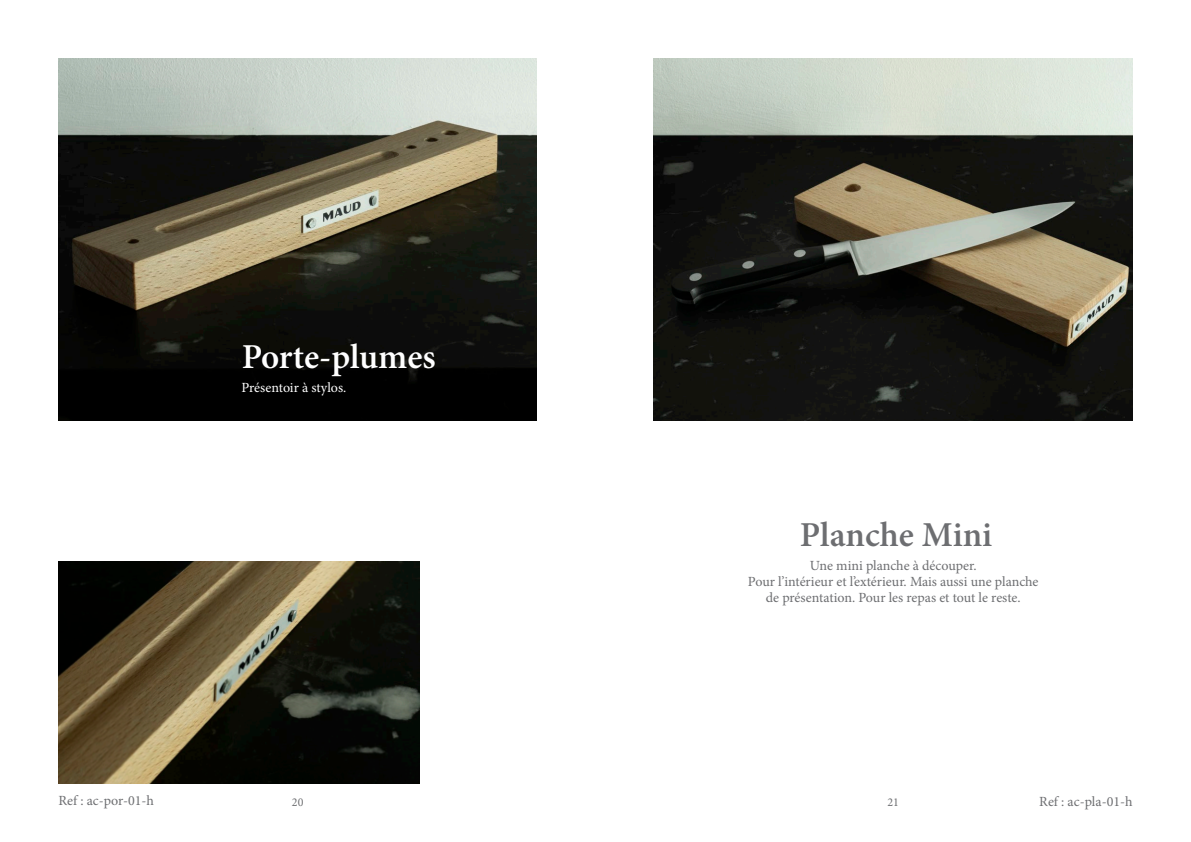
<style>
.page{position:relative;width:1191px;height:842px;background:#fff}
.page>*{position:absolute;margin:0;border:0;box-sizing:border-box;transform-origin:0 0}
.t1{font:600 35px "Minion Pro";letter-spacing:-.005em;color:#fff}
.t2{font:600 35px "Minion Pro";color:#6d6e71}
.t3{font:14px/16px "Minion Pro";color:#6d6e71;text-align:center}
.t4{font:14px "Minion Pro";color:#fff}
.t5{font:12px "Minion Pro";color:#6d6e71}
</style>
<div class="page">
<img style="left:59px;top:58px;width:478px;height:363px">
<img style="left:654px;top:58px;width:478px;height:363px">
<img style="left:59px;top:561px;width:360px;height:222px">
<h1 class="t1" style="left:242px;top:339px;width:196px">Porte-plumes</h1>
<p class="t4" style="left:241px;top:381px;width:106px">Présentoir à stylos.</p>
<h1 class="t2" style="left:800px;top:517px;width:194px">Planche Mini</h1>
<p class="t3" style="left:748px;top:558px;width:292px">Une mini planche à découper.<br>Pour l’intérieur et l’extérieur. Mais aussi une planche de présentation. Pour les repas et tout le reste.</p>
<p class="t3" style="left:58px;top:793px;width:97px">Ref : ac-por-01-h</p>
<p class="t3" style="left:1039px;top:794px;width:95px">Ref : ac-pla-01-h</p>
<p class="t5" style="left:292px;top:796px;width:13px">20</p>
<p class="t5" style="left:887px;top:796px;width:13px">21</p>
</div>
